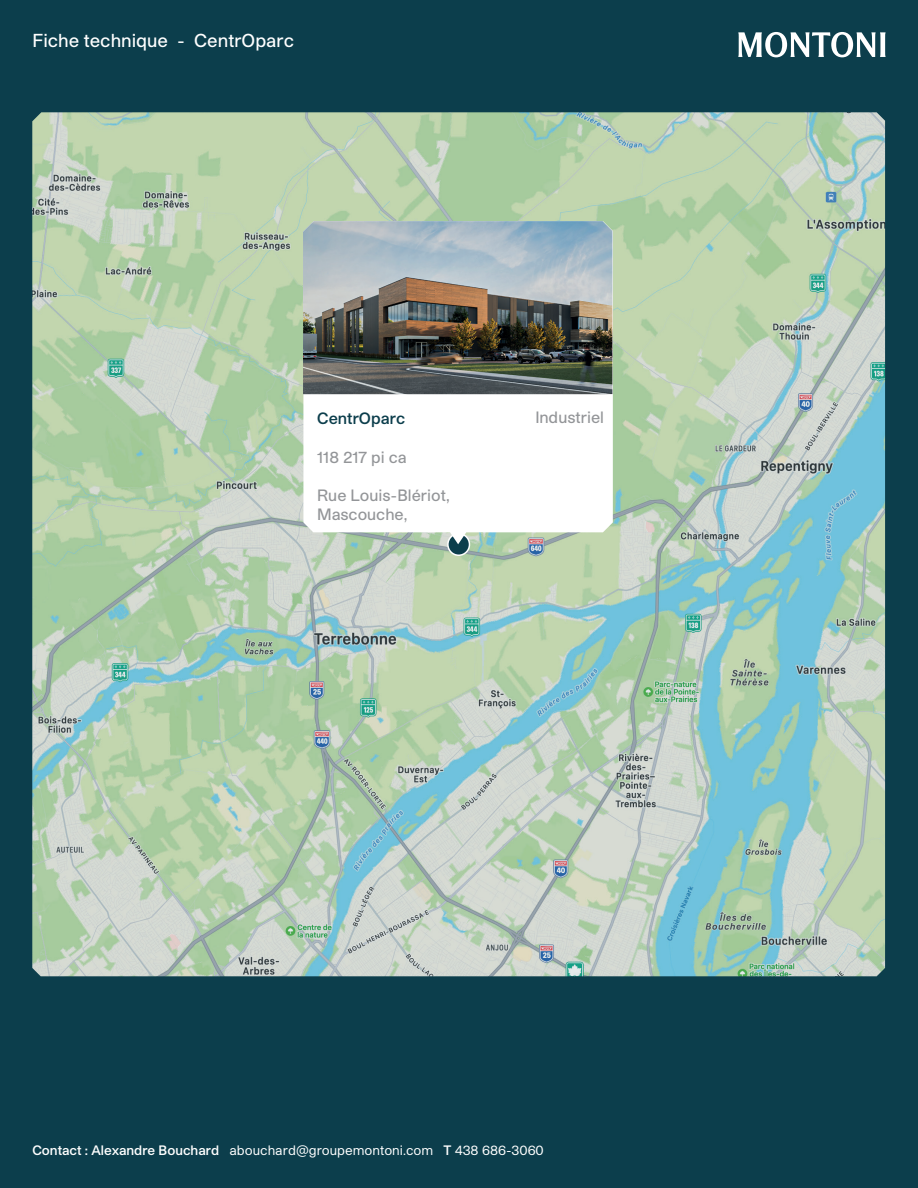
<style>
.page{position:relative;width:918px;height:1188px;background:#0c3e4c}
.page>*{position:absolute;margin:0;border:0;box-sizing:border-box;transform-origin:0 0}
.t1{font:500 18px "Studio Pro";color:#fff}
.t2{font:500 15.75px/18.9px "Studio Pro";color:#939598}
.t3{font:600 15.75px "Studio Pro";color:#0c3e4c}
.t4{font:13.2px "Studio Pro";color:#fff}
.s1{font-weight:600}
</style>
<div class="page">
<svg style="left:738px;top:32px;width:148px;height:25px"></svg>
<img style="left:32px;top:112px;width:853px;height:864px">
<div style="left:448px;top:534px;width:21px;height:21px;background:#0c3e4c;border-radius:50%"></div>
<div style="left:447px;top:533px;width:23px;height:23px;border:2px solid #fff;border-radius:50%"></div>
<svg style="left:303px;top:221px;width:310px;height:323px;background:#f8faf8"></svg>
<img style="left:303px;top:221px;width:309px;height:173px">
<h1 class="t1" style="left:32px;top:28px;width:263px">Fiche technique - CentrOparc</h1>
<p class="t3" style="left:317px;top:407px;width:90px">CentrOparc</p>
<p class="t2" style="left:317px;top:447px;width:91px">118 217 pi ca</p>
<p class="t2" style="left:317px;top:485px;width:134px">Rue Louis-Blériot,<br>Mascouche,</p>
<p class="t2" style="left:535px;top:408px;width:70px">Industriel</p>
<p class="t4" style="left:32px;top:1142px;width:513px"><span class="s1">Contact : Alexandre Bouchard</span> abouchard@groupemontoni.com <span class="s1">T</span> 438 686-3060</p>
</div>
